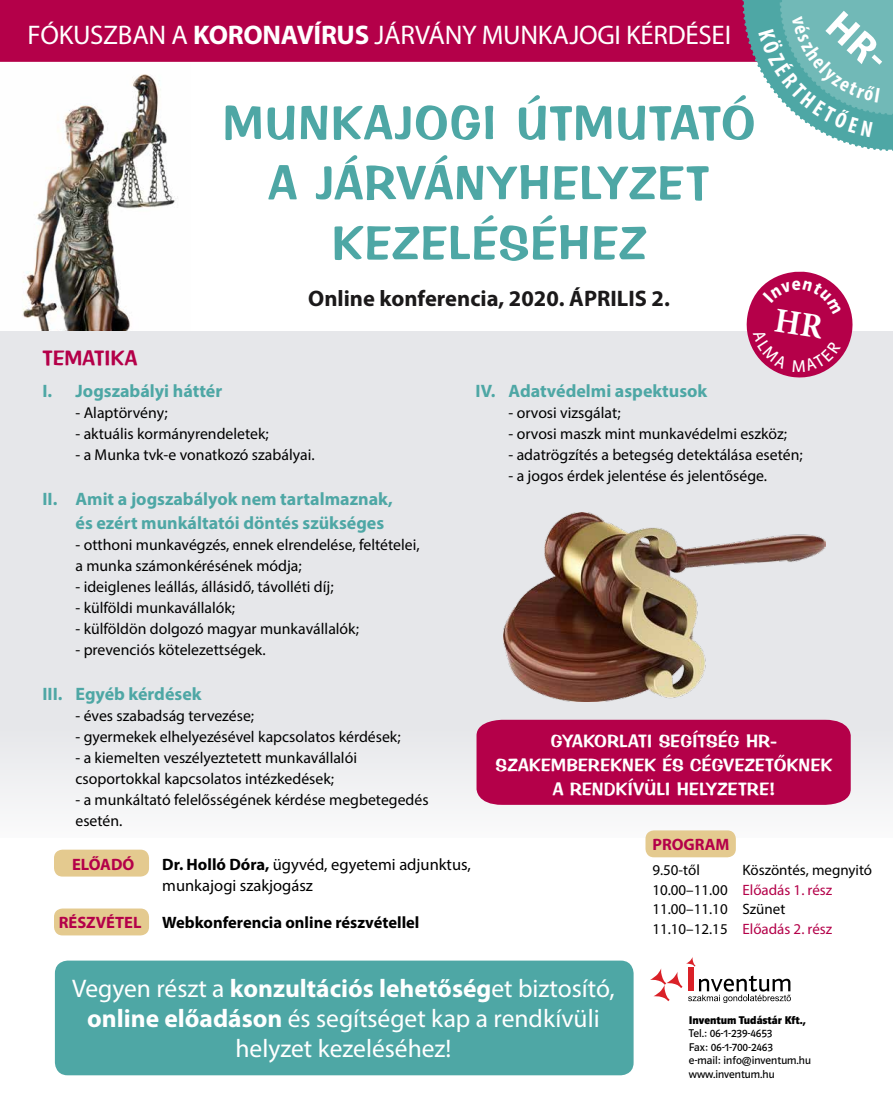
<style>
.page{position:relative;width:893px;height:1106px;background:#fff}
.page>*{position:absolute;margin:0;border:0;box-sizing:border-box;transform-origin:0 0}
.t1{font:48px/60px "H Impressed";letter-spacing:.01em;color:#4ea7a5;text-align:center;scale:1.07 1}
.t2{font:27px "Myriad Pro";letter-spacing:-.01em;color:#fff}
.t3{font:25.5px/30px "Myriad Pro";color:#fff;text-align:center}
.t4{font:700 22.5px "Myriad Pro";color:#1b191a}
.t5{font:21px "H Impressed";letter-spacing:-.01em;color:#b40049;scale:1.07 1}
.t6{font:700 18.9px "Polo Ea Zz R";color:#fff}
.t7{font:700 18px/24px "Myriad Pro";color:#4ea7a5}
.t8{font:18px "H Impressed";letter-spacing:-.005em;color:#fff;scale:1.07 1}
.t9{font:17.4px "Polo Ea Zz R";color:#fff}
.t10{font:16.5px/21px "Myriad Pro";color:#000}
.t11{font:700 16.5px "Myriad Pro";color:#000}
.t12{font:700 16.5px "Myriad Pro";color:#b40049}
.t13{font:15.75px/21px "Myriad Pro";color:#000}
.t14{font:15px/19.5px "Myriad Pro";color:#000}
.t15{font:11.25px/13.5px "Polo ST11 K";color:#000}
.t16{font:700 11.25px "Polo ST11 K";color:#000}
.s1{font-weight:700}
.s2{color:#b40049}
</style>
<div class="page">
<div style="left:0;top:0;width:741px;height:62px;background:#b40049"></div>
<img style="left:22px;top:74px;width:154px;height:257px">
<div style="left:0;top:331px;width:893px;height:507px;background:#e6e7ea"></div>
<div style="left:54px;top:849px;width:95px;height:27px;background:#e4ca8f;border-radius:9px"></div>
<div style="left:54px;top:908px;width:95px;height:27px;background:#e4ca8f;border-radius:9px"></div>
<div style="left:645px;top:830px;width:91px;height:27px;background:#e4ca8f;border-radius:9px"></div>
<div style="left:55px;top:960px;width:579px;height:115px;background:#4ea7a5;border-radius:13px"></div>
<svg style="left:650px;top:957px;width:141px;height:46px"></svg>
<div style="left:476px;top:719px;width:375px;height:86px;background:#b40049"></div>
<img style="left:504px;top:513px;width:321px;height:188px">
<svg style="left:741px;top:0;width:152px;height:151px"></svg>
<svg style="left:746px;top:271px;width:107px;height:107px"></svg>
<h2 class="t2" style="left:27px;top:18px;width:705px">FÓKUSZBAN A <span class="s1">KORONAVÍRUS</span> JÁRVÁNY MUNKAJOGI KÉRDÉSEI</h2>
<h1 class="t1" style="left:223px;top:93px;width:499px">MUNKAJOGI ÚTMUTATÓ<br>A JÁRVÁNYHELYZET<br>KEZELÉSÉHEZ</h1>
<h3 class="t4" style="left:308px;top:284px;width:363px">Online konferencia, 2020. ÁPRILIS 2.</h3>
<p class="t6" style="left:792px;top:274px;width:11px">e</p>
<h3 class="t5" style="left:43px;top:344px;width:90px">TEMATIKA</h3>
<p class="t7" style="left:43px;top:378px;width:181px">I. Jogszabályi háttér</p>
<p class="t13" style="left:76px;top:402px;width:94px">- Alaptörvény;</p>
<p class="t13" style="left:76px;top:423px;width:195px">- aktuális kormányrendeletek;</p>
<p class="t13" style="left:76px;top:444px;width:241px">- a Munka tvk-e vonatkozó szabályai.</p>
<p class="t7" style="left:76px;top:486px;width:319px;text-indent:-33px">II. Amit a jogszabályok nem tartalmaznak, és ezért munkáltatói döntés szükséges</p>
<p class="t13" style="left:76px;top:534px;width:346px">- otthoni munkavégzés, ennek elrendelése, feltételei, a munka számonkérésének módja;</p>
<p class="t13" style="left:76px;top:576px;width:260px">- ideiglenes leállás, állásidő, távolléti díj;</p>
<p class="t13" style="left:76px;top:597px;width:161px">- külföldi munkavállalók;</p>
<p class="t13" style="left:76px;top:618px;width:285px">- külföldön dolgozó magyar munkavállalók;</p>
<p class="t13" style="left:76px;top:639px;width:192px">- prevenciós kötelezettségek.</p>
<p class="t7" style="left:43px;top:681px;width:161px">III. Egyéb kérdések</p>
<p class="t13" style="left:76px;top:705px;width:180px">- éves szabadság tervezése;</p>
<p class="t13" style="left:76px;top:726px;width:327px">- gyermekek elhelyezésével kapcsolatos kérdések;</p>
<p class="t13" style="left:76px;top:747px;width:283px">- a kiemelten veszélyeztetett munkavállalói csoportokkal kapcsolatos intézkedések;</p>
<p class="t13" style="left:76px;top:789px;width:355px">- a munkáltató felelősségének kérdése megbetegedés esetén.</p>
<p class="t9" style="left:791px;top:357px;width:16px">m</p>
<p class="t7" style="left:476px;top:378px;width:233px">IV. Adatvédelmi aspektusok</p>
<p class="t13" style="left:509px;top:402px;width:114px">- orvosi vizsgálat;</p>
<p class="t13" style="left:509px;top:423px;width:280px">- orvosi maszk mint munkavédelmi eszköz;</p>
<p class="t13" style="left:509px;top:444px;width:296px">- adatrögzítés a betegség detektálása esetén;</p>
<p class="t13" style="left:509px;top:465px;width:260px">- a jogos érdek jelentése és jelentősége.</p>
<p class="t8" style="left:551px;top:729px;width:52px">GYAKORL</p>
<p class="t8" style="left:628px;top:729px;width:76px">ATI SEGÍTSÉG</p>
<p class="t8" style="left:746px;top:729px;width:31px">HR-</p>
<p class="t8" style="left:496px;top:753px;width:316px">SZAKEMBEREKNEK ÉS CÉGVEZETŐKNEK</p>
<p class="t8" style="left:553px;top:777px;width:210px">A RENDKÍVÜLI HELYZETRE!</p>
<p class="t12" style="left:72px;top:853px;width:64px">ELŐADÓ</p>
<p class="t10" style="left:162px;top:853px;width:310px"><span class="s1">Dr. Holló Dóra,</span> ügyvéd, egyetemi adjunktus, munkajogi szakjogász</p>
<p class="t12" style="left:59px;top:912px;width:84px">RÉSZVÉTEL</p>
<p class="t11" style="left:162px;top:912px;width:259px">Webkonferencia online részvétellel</p>
<h3 class="t3" style="left:72px;top:973px;width:544px">Vegyen részt a <span class="s1">konzultációs lehetőség</span>et biztosító, <span class="s1">online előadáson</span> és segítséget kap a rendkívüli helyzet kezeléséhez!</h3>
<p class="t12" style="left:652px;top:833px;width:79px">PROGRAM</p>
<p class="t14" style="left:652px;top:860px;width:49px">9.50-től</p>
<p class="t14" style="left:652px;top:860px;width:221px;text-indent:90px">Köszöntés, megnyitó<br>10.00–11.00 <span class="s2">Előadás 1. rész<br></span>11.00–11.10 Szünet<br>11.10–12.15 <span class="s2">Előadás 2. rész</span></p>
<p class="t16" style="left:689px;top:1013px;width:118px">Inventum Tudástár Kft.,</p>
<p class="t15" style="left:689px;top:1027px;width:124px">Tel.: 06-1-239-4653<br>Fax: 06-1-700-2463<br>e-mail: info@inventum.hu www.inventum.hu</p>
</div>
